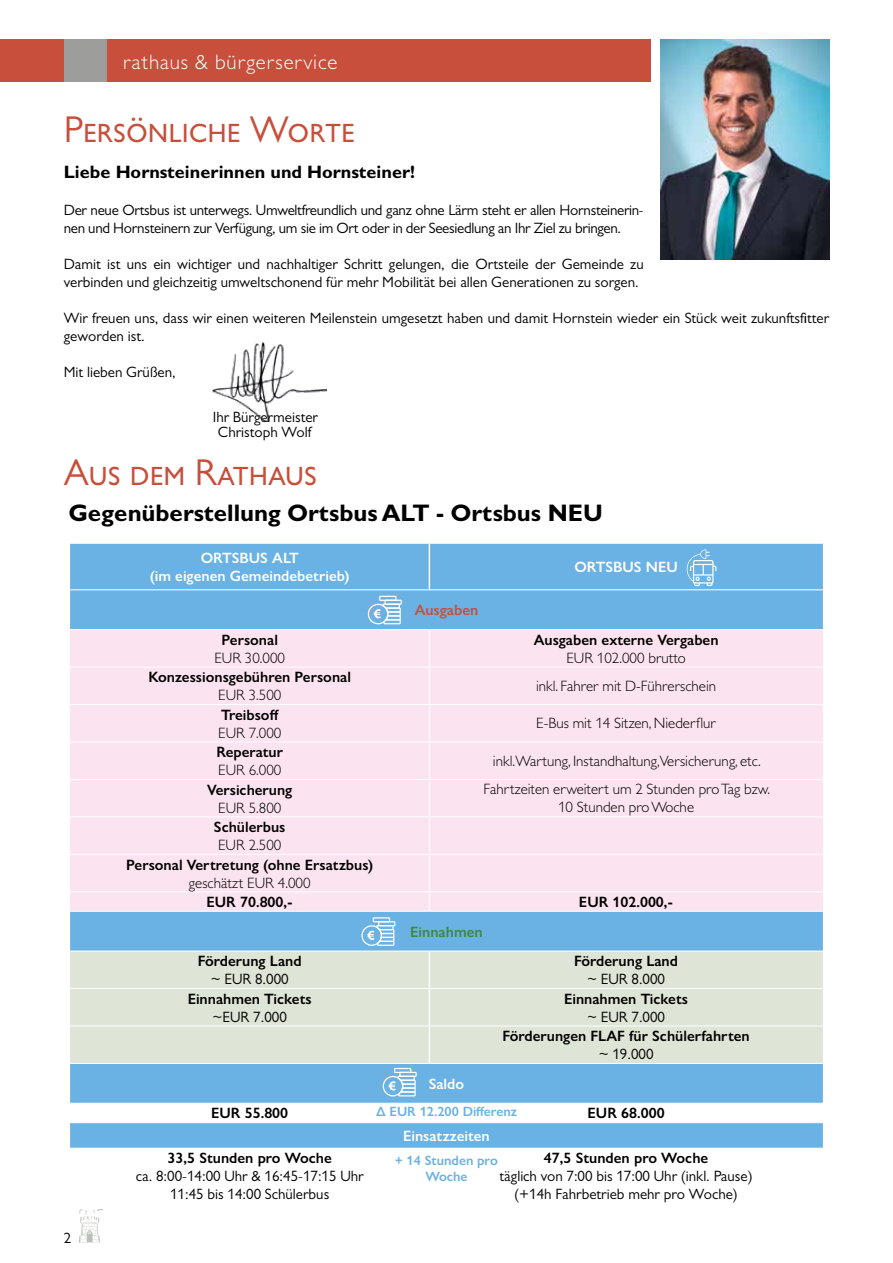
<style>
.page{position:relative;width:893px;height:1263px;background:#fff}
.page>*{position:absolute;margin:0;border:0;box-sizing:border-box;transform-origin:0 0}
.t1{font:37.5px "Gill Sans MT Pro";color:#c74f3c}
.t2{font:700 24px "Gill Sans MT Pro";color:#000}
.t3{font:300 21px "Gill Sans MT Pro";letter-spacing:.04em;color:#fff}
.t4{font:700 18px "Gill Sans MT Pro";color:#000}
.t5{font:15px/18px "Gill Sans MT Pro";color:#000;text-align:center}
.t6{font:600 15px "Gill Sans Nova";color:#000}
.t7{font:300 15px/18px "Gill Sans MT Pro";color:#000;text-align:center}
.t8{font:15px/18px "Gill Sans MT Pro";letter-spacing:-.02em;color:#000}
.t9{font:600 15px/18px "Gill Sans Nova";color:#fff;text-align:center}
.t10{font:600 15px "Gill Sans Nova";color:#418740}
.t11{font:600 15px "Gill Sans Nova";color:#c74f3c}
.t12{font:600 13.5px/16.5px "Gill Sans Nova";color:#6ab2e3;text-align:center}
</style>
<div class="page">
<div style="left:0;top:40px;width:651px;height:42px;background:#c74f3c"></div>
<div style="left:64px;top:40px;width:42px;height:42px;background:#9d9d9c"></div>
<svg style="left:79px;top:1209px;width:24px;height:34px"></svg>
<img style="left:661px;top:39px;width:168px;height:220px">
<img style="left:213px;top:343px;width:114px;height:79px">
<svg style="left:70px;top:590px;width:753px;height:558px;background:#7cbbe6"></svg>
<div style="left:70px;top:630px;width:753px;height:281px;background:#fbe3ef"></div>
<div style="left:70px;top:952px;width:753px;height:111px;background:#dee4d6"></div>
<hr style="left:429px;top:951px;width:1px;height:37px;background:#fff">
<hr style="left:429px;top:989px;width:1px;height:36px;background:#fff">
<hr style="left:429px;top:1026px;width:1px;height:37px;background:#fff">
<svg style="left:429px;top:1104px;width:1px;height:18px"></svg>
<hr style="left:70px;top:629px;width:359px;height:1px;background:#fff">
<hr style="left:429px;top:629px;width:394px;height:1px;background:#fff">
<hr style="left:429px;top:630px;width:1px;height:37px;background:#fff">
<hr style="left:70px;top:667px;width:359px;height:1px;background:#fff">
<hr style="left:429px;top:667px;width:394px;height:1px;background:#fff">
<hr style="left:429px;top:667px;width:1px;height:37px;background:#fff">
<hr style="left:70px;top:704px;width:359px;height:1px;background:#fff">
<hr style="left:429px;top:704px;width:394px;height:1px;background:#fff">
<hr style="left:429px;top:705px;width:1px;height:37px;background:#fff">
<hr style="left:70px;top:742px;width:359px;height:1px;background:#fff">
<hr style="left:429px;top:742px;width:394px;height:1px;background:#fff">
<hr style="left:429px;top:742px;width:1px;height:37px;background:#fff">
<hr style="left:70px;top:779px;width:359px;height:1px;background:#fff">
<hr style="left:429px;top:779px;width:394px;height:1px;background:#fff">
<hr style="left:429px;top:780px;width:1px;height:36px;background:#fff">
<hr style="left:70px;top:816px;width:359px;height:1px;background:#fff">
<hr style="left:429px;top:816px;width:394px;height:1px;background:#fff">
<hr style="left:429px;top:817px;width:1px;height:37px;background:#fff">
<hr style="left:70px;top:854px;width:359px;height:1px;background:#fff">
<hr style="left:429px;top:854px;width:394px;height:1px;background:#fff">
<hr style="left:429px;top:855px;width:1px;height:36px;background:#fff">
<hr style="left:70px;top:891px;width:359px;height:1px;background:#fff">
<hr style="left:429px;top:891px;width:394px;height:1px;background:#fff">
<svg style="left:429px;top:892px;width:1px;height:19px"></svg>
<hr style="left:70px;top:911px;width:359px;height:1px;background:#fff">
<hr style="left:429px;top:911px;width:394px;height:1px;background:#fff">
<hr style="left:70px;top:951px;width:359px;height:1px;background:#fff">
<hr style="left:429px;top:951px;width:394px;height:1px;background:#fff">
<hr style="left:70px;top:988px;width:359px;height:1px;background:#fff">
<hr style="left:429px;top:988px;width:394px;height:1px;background:#fff">
<hr style="left:70px;top:1025px;width:359px;height:1px;background:#fff">
<hr style="left:429px;top:1025px;width:394px;height:1px;background:#fff">
<hr style="left:70px;top:1063px;width:359px;height:1px;background:#fff">
<hr style="left:429px;top:1063px;width:394px;height:1px;background:#fff">
<hr style="left:70px;top:1103px;width:359px;height:1px;background:#fff">
<hr style="left:429px;top:1103px;width:394px;height:1px;background:#fff">
<hr style="left:70px;top:1122px;width:359px;height:1px;background:#fff">
<hr style="left:429px;top:1122px;width:394px;height:1px;background:#fff">
<svg style="left:368px;top:596px;width:34px;height:28px"></svg>
<svg style="left:361px;top:917px;width:34px;height:29px"></svg>
<svg style="left:383px;top:1068px;width:34px;height:28px"></svg>
<div style="left:70px;top:543px;width:753px;height:47px;background:#6ab2e3"></div>
<h3 class="t3" style="left:123px;top:49px;width:216px">rathaus &amp; bürgerservice</h3>
<h1 class="t1" style="left:64px;top:108px;width:293px">Persönliche Worte</h1>
<p class="t4" style="left:64px;top:161px;width:353px">Liebe Hornsteinerinnen und Hornsteiner!</p>
<p class="t8" style="left:64px;top:200px;width:581px">Der neue Ortsbus ist unterwegs. Umweltfreundlich und ganz ohne Lärm steht er allen Hornsteinerin&shy;nen und Hornsteinern zur Verfügung, um sie im Ort oder in der Seesiedlung an Ihr Ziel zu bringen.</p>
<p class="t5" style="left:64px;top:254px;width:581px;text-align:left">Damit ist uns ein wichtiger und nachhaltiger Schritt gelungen, die Ortsteile der Gemeinde zu verbinden und gleichzeitig umweltschonend für mehr Mobilität bei allen Generationen zu sorgen.</p>
<p class="t5" style="left:64px;top:309px;width:767px;text-align:left">Wir freuen uns, dass wir einen weiteren Meilenstein umgesetzt haben und damit Hornstein wieder ein Stück weit zukunftsfitter geworden ist.</p>
<p class="t5" style="left:64px;top:363px;width:114px">Mit lieben Grüßen,</p>
<p class="t5" style="left:213px;top:409px;width:107px;line-height:15px">Ihr Bürgermeister<br>Christoph Wolf</p>
<h1 class="t1" style="left:64px;top:451px;width:255px">Aus dem Rathaus</h1>
<h2 class="t2" style="left:69px;top:498px;width:536px">Gegenüberstellung Ortsbus ALT - Ortsbus NEU</h2>
<p class="t9" style="left:150px;top:549px;width:201px">ORTSBUS ALT<br>(im eigenen Gemeindebetrieb)</p>
<p class="t9" style="left:574px;top:558px;width:105px">ORTSBUS NEU</p>
<p class="t11" style="left:415px;top:601px;width:65px">Ausgaben</p>
<p class="t6" style="left:222px;top:630px;width:58px">Personal</p>
<p class="t7" style="left:214px;top:649px;width:72px">EUR 30.000</p>
<p class="t6" style="left:534px;top:630px;width:186px">Ausgaben externe Vergaben</p>
<p class="t7" style="left:566px;top:649px;width:121px">EUR 102.000 brutto</p>
<p class="t6" style="left:149px;top:668px;width:204px">Konzessionsgebühren Personal</p>
<p class="t7" style="left:218px;top:686px;width:65px">EUR 3.500</p>
<p class="t6" style="left:221px;top:705px;width:59px">Treibsoff</p>
<p class="t7" style="left:218px;top:723px;width:65px">EUR 7.000</p>
<p class="t6" style="left:216px;top:743px;width:68px">Reperatur</p>
<p class="t7" style="left:218px;top:761px;width:65px">EUR 6.000</p>
<p class="t6" style="left:207px;top:780px;width:87px">Versicherung</p>
<p class="t7" style="left:218px;top:798px;width:65px">EUR 5.800</p>
<p class="t7" style="left:536px;top:677px;width:182px">inkl. Fahrer mit D-Führerschein</p>
<p class="t7" style="left:536px;top:714px;width:181px">E-Bus mit 14 Sitzen, Niederflur</p>
<p class="t7" style="left:493px;top:751px;width:269px">inkl.Wartung, Instandhaltung,Versicherung, etc.</p>
<p class="t7" style="left:484px;top:780px;width:288px">Fahrtzeiten erweitert um 2 Stunden pro Tag bzw.<br>10 Stunden pro Woche</p>
<p class="t6" style="left:214px;top:818px;width:73px">Schülerbus</p>
<p class="t7" style="left:218px;top:836px;width:65px">EUR 2.500</p>
<p class="t6" style="left:126px;top:855px;width:249px">Personal Vertretung (ohne Ersatzbus)</p>
<p class="t7" style="left:189px;top:873px;width:123px">geschätzt EUR 4.000</p>
<p class="t6" style="left:207px;top:892px;width:88px">EUR 70.800,-</p>
<p class="t6" style="left:579px;top:892px;width:96px">EUR 102.000,-</p>
<p class="t10" style="left:410px;top:922px;width:74px">Einnahmen</p>
<p class="t6" style="left:198px;top:952px;width:105px">Förderung Land</p>
<p class="t5" style="left:211px;top:970px;width:79px">~ EUR 8.000</p>
<p class="t6" style="left:574px;top:952px;width:105px">Förderung Land</p>
<p class="t5" style="left:587px;top:970px;width:79px">~ EUR 8.000</p>
<p class="t6" style="left:188px;top:989px;width:126px">Einnahmen Tickets</p>
<p class="t5" style="left:213px;top:1007px;width:76px">~EUR 7.000</p>
<p class="t9" style="left:429px;top:1074px;width:37px">Saldo</p>
<p class="t6" style="left:564px;top:989px;width:126px">Einnahmen Tickets</p>
<p class="t5" style="left:587px;top:1007px;width:79px">~ EUR 7.000</p>
<p class="t6" style="left:502px;top:1027px;width:249px">Förderungen FLAF für Schülerfahrten</p>
<p class="t5" style="left:599px;top:1045px;width:56px">~ 19.000</p>
<p class="t5" style="left:64px;top:1229px;width:9px">2</p>
<p class="t12" style="left:376px;top:1103px;width:142px">∆ EUR 12.200 Differenz</p>
<p class="t12" style="left:395px;top:1152px;width:104px">+ 14 Stunden pro<br>Woche</p>
<p class="t6" style="left:211px;top:1104px;width:78px">EUR 55.800</p>
<p class="t6" style="left:588px;top:1104px;width:78px">EUR 68.000</p>
<p class="t9" style="left:403px;top:1127px;width:88px">Einsatzzeiten</p>
<p class="t6" style="left:168px;top:1149px;width:166px">33,5 Stunden pro Woche</p>
<p class="t5" style="left:136px;top:1167px;width:230px">ca. 8:00-14:00 Uhr &amp; 16:45-17:15 Uhr<br>11:45 bis 14:00 Schülerbus</p>
<p class="t6" style="left:544px;top:1149px;width:166px">47,5 Stunden pro Woche</p>
<p class="t5" style="left:499px;top:1167px;width:255px">täglich von 7:00 bis 17:00 Uhr (inkl. Pause) (+14h Fahrbetrieb mehr pro Woche)</p>
</div>
